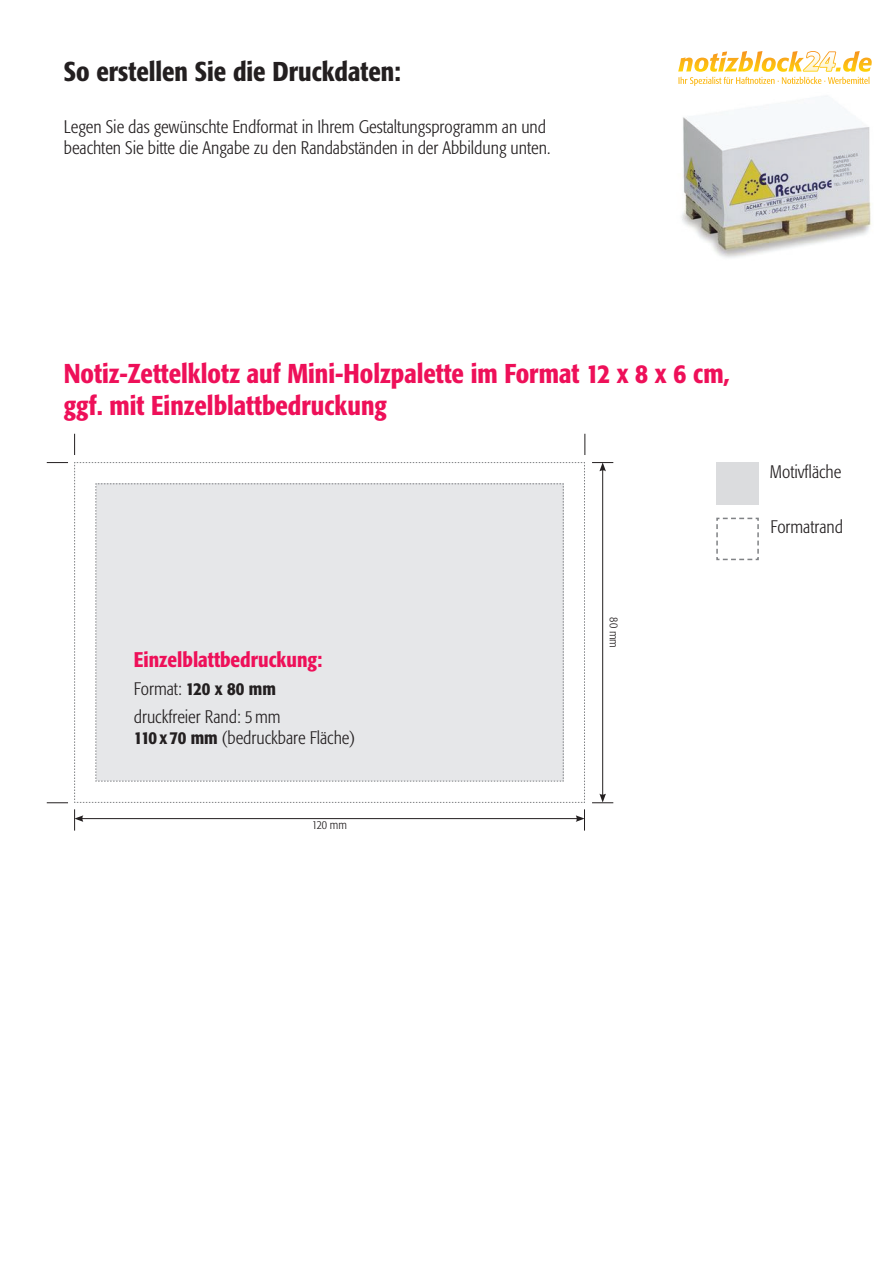
<style>
.page{position:relative;width:893px;height:1263px;background:#fff}
.page>*{position:absolute;margin:0;border:0;box-sizing:border-box;transform-origin:0 0}
.t1{font:500 condensed 27px/32.4px "Formata";color:#ee1059}
.t2{font:500 condensed 27px "Formata";color:#231f20}
.t3{font:500 condensed 21px "Formata";color:#ee1059}
.t4{font:300 condensed 18px/27.9px "Formata";color:#231f20}
.t5{font:300 condensed 12px "Formata";color:#231f20}
.s1{font-weight:500}
</style>
<div class="page">
<img style="left:681px;top:96px;width:191px;height:162px">
<svg style="left:678px;top:51px;width:194px;height:35px"></svg>
<hr style="left:602px;top:469px;width:1px;height:327px;background:#231f20">
<svg style="left:592px;top:462px;width:21px;height:9px"></svg>
<svg style="left:592px;top:794px;width:21px;height:9px"></svg>
<hr style="left:81px;top:818px;width:497px;height:1px;background:#231f20">
<svg style="left:585px;top:434px;width:1px;height:21px"></svg>
<svg style="left:74px;top:434px;width:1px;height:21px"></svg>
<svg style="left:576px;top:809px;width:9px;height:21px"></svg>
<svg style="left:74px;top:809px;width:9px;height:21px"></svg>
<svg style="left:47px;top:802px;width:21px;height:1px"></svg>
<svg style="left:47px;top:462px;width:21px;height:1px"></svg>
<svg style="left:74px;top:462px;width:511px;height:341px"></svg>
<div style="left:95px;top:483px;width:469px;height:298px;background:#e6e7e9"></div>
<div style="left:716px;top:462px;width:43px;height:43px;background:#dbdcde"></div>
<svg style="left:716px;top:517px;width:43px;height:44px"></svg>
<h1 class="t2" style="left:64px;top:55px;width:339px">So erstellen Sie die Druckdaten:</h1>
<p class="t4" style="left:64px;top:116px;width:488px;line-height:21.6px">Legen Sie das gewünschte Endformat in Ihrem Gestaltungsprogramm an und beachten Sie bitte die Angabe zu den Randabständen in der Abbildung unten.</p>
<h1 class="t1" style="left:64px;top:357px;width:667px">Notiz-Zettelklotz auf Mini-Holzpalette im Format 12 x 8 x 6 cm, ggf. mit Einzelblattbedruckung</h1>
<p class="t3" style="left:134px;top:646px;width:190px">Einzelblattbedruckung:</p>
<p class="t4" style="left:134px;top:674px;width:148px">Format: <span class="s1">120 x 80 mm </span>druckfreier Rand: 5 mm</p>
<p class="t4" style="left:134px;top:724px;width:223px"><span class="s1">110 x 70 mm</span> (bedruckbare Fläche)</p>
<p class="t5" style="left:312px;top:818px;width:36px">120 mm</p>
<p class="t5" style="left:621px;top:617px;width:32px;rotate:90deg">80 mm</p>
<p class="t4" style="left:770px;top:458px;width:73px">Motivfläche</p>
<p class="t4" style="left:770px;top:513px;width:74px">Formatrand</p>
</div>
